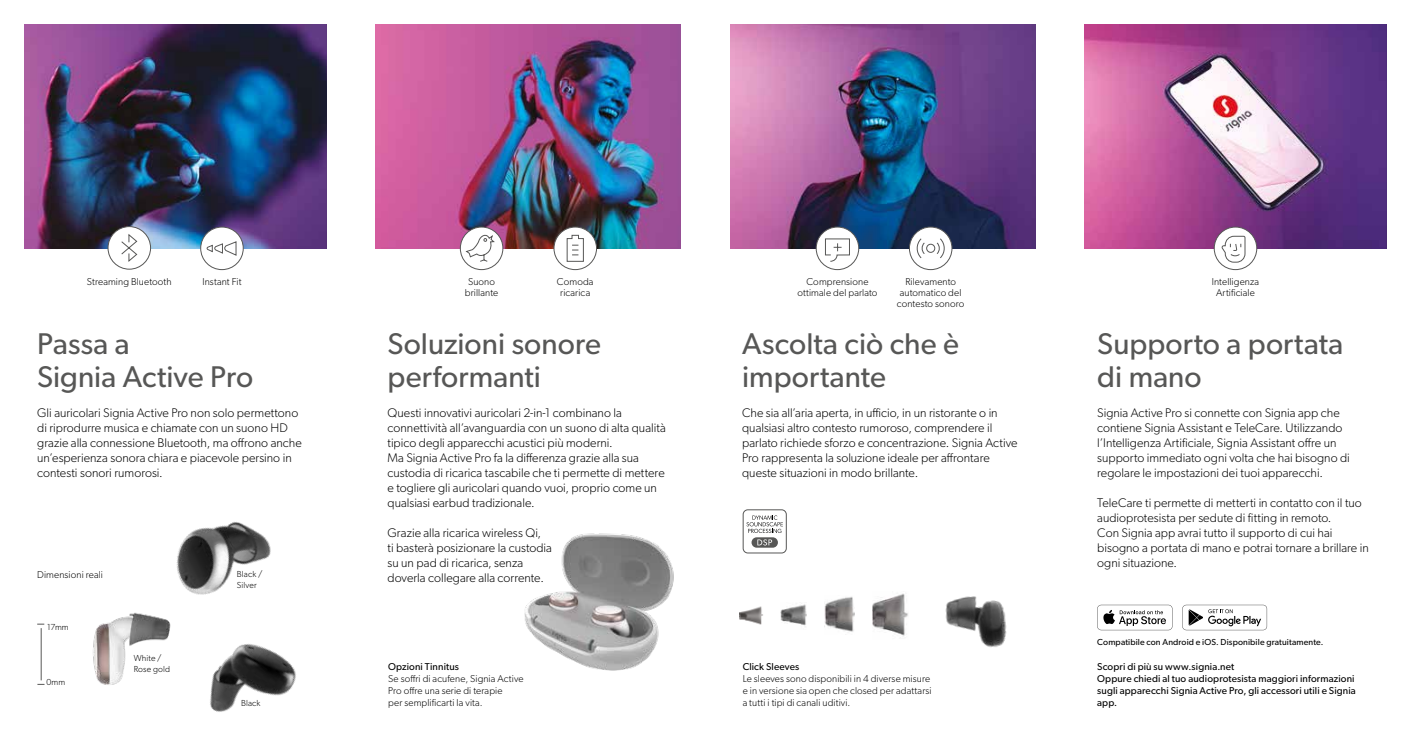
<style>
.page{position:relative;width:1411px;height:745px;background:#fff}
.page>*{position:absolute;margin:0;border:0;box-sizing:border-box;transform-origin:0 0}
.t1{font:30px/33px "Gibson";letter-spacing:.005em;color:#575756}
.t2{font:300 12.5px/15px "Gibson";color:#000}
.t3{font:300 10px/11.2px "Gibson";letter-spacing:.01em;color:#000;text-align:center}
.t4{font:10px/12px "Gibson";letter-spacing:.01em;color:#000}
.t5{font:8.75px "Gibson";letter-spacing:.015em;color:#000}
.t6{font:300 8.75px/10.5px "Gibson";letter-spacing:.015em;color:#000}
</style>
<div class="page">
<img style="left:730px;top:25px;width:305px;height:223px">
<img style="left:376px;top:25px;width:304px;height:223px">
<img style="left:25px;top:25px;width:301px;height:223px">
<img style="left:1084px;top:25px;width:301px;height:223px">
<img style="left:524px;top:533px;width:150px;height:138px">
<img style="left:93px;top:612px;width:61px;height:73px">
<img style="left:154px;top:634px;width:142px;height:78px">
<img style="left:142px;top:522px;width:129px;height:112px">
<img style="left:872px;top:593px;width:36px;height:45px">
<img style="left:824px;top:596px;width:30px;height:36px">
<img style="left:780px;top:604px;width:27px;height:22px">
<img style="left:739px;top:606px;width:24px;height:19px">
<img style="left:945px;top:596px;width:62px;height:52px">
<hr style="left:41px;top:627px;width:1px;height:53px;background:#575756">
<div style="left:816px;top:227px;width:42px;height:42px;background:#fff;border-radius:50%"></div>
<div style="left:815px;top:226px;width:44px;height:44px;border:1px solid #575756;border-radius:50%"></div>
<svg style="left:825px;top:238px;width:25px;height:24px"></svg>
<div style="left:909px;top:227px;width:42px;height:42px;background:#fff;border-radius:50%"></div>
<div style="left:909px;top:226px;width:43px;height:44px;border:1px solid #575756;border-radius:50%"></div>
<svg style="left:916px;top:238px;width:29px;height:20px"></svg>
<div style="left:554px;top:227px;width:42px;height:42px;background:#fff;border-radius:50%"></div>
<div style="left:553px;top:226px;width:44px;height:44px;border:1px solid #575756;border-radius:50%"></div>
<div style="left:460px;top:227px;width:43px;height:42px;background:#fff;border-radius:50%"></div>
<div style="left:460px;top:226px;width:43px;height:44px;border:1px solid #575756;border-radius:50%"></div>
<svg style="left:466px;top:234px;width:29px;height:28px"></svg>
<svg style="left:566px;top:234px;width:18px;height:28px"></svg>
<div style="left:201px;top:227px;width:42px;height:42px;background:#fff;border-radius:50%"></div>
<div style="left:200px;top:226px;width:43px;height:44px;border:1px solid #575756;border-radius:50%"></div>
<svg style="left:206px;top:241px;width:31px;height:15px"></svg>
<div style="left:108px;top:226px;width:42px;height:43px;background:#fff;border-radius:50%"></div>
<div style="left:108px;top:226px;width:43px;height:43px;border:1px solid #575756;border-radius:50%"></div>
<svg style="left:121px;top:234px;width:17px;height:28px"></svg>
<div style="left:1214px;top:227px;width:42px;height:42px;background:#fff;border-radius:50%"></div>
<div style="left:1213px;top:226px;width:43px;height:44px;border:1px solid #575756;border-radius:50%"></div>
<svg style="left:1221px;top:235px;width:24px;height:27px"></svg>
<div style="left:742px;top:509px;width:44px;height:44px;border:1px solid #575756;border-radius:5px"></div>
<svg style="left:746px;top:515px;width:37px;height:17px"></svg>
<svg style="left:751px;top:537px;width:27px;height:10px"></svg>
<svg style="left:757px;top:539px;width:15px;height:6px"></svg>
<svg style="left:1097px;top:604px;width:75px;height:25px"></svg>
<svg style="left:1182px;top:604px;width:84px;height:25px"></svg>
<p class="t3" style="left:87px;top:275px;width:86px">Streaming Bluetooth</p>
<p class="t3" style="left:202px;top:275px;width:41px">Instant Fit</p>
<h1 class="t1" style="left:37px;top:326px;width:217px">Passa a<br>Signia Active Pro</h1>
<p class="t2" style="left:37px;top:405px;width:266px">Gli auricolari Signia Active Pro non solo permettono di riprodurre musica e chiamate con un suono HD grazie alla connessione Bluetooth, ma offrono anche un’esperienza sonora chiara e piacevole persino in contesti sonori rumorosi.</p>
<p class="t3" style="left:37px;top:568px;width:67px">Dimensioni reali</p>
<p class="t6" style="left:47px;top:621px;width:23px">17mm</p>
<p class="t6" style="left:46px;top:675px;width:20px">0mm</p>
<p class="t6" style="left:134px;top:652px;width:38px">White /<br>Rose gold</p>
<p class="t6" style="left:237px;top:568px;width:27px">Black /<br>Silver</p>
<p class="t6" style="left:241px;top:697px;width:21px">Black</p>
<p class="t3" style="left:465px;top:275px;width:35px">Suono brillante</p>
<p class="t3" style="left:557px;top:275px;width:38px">Comoda ricarica</p>
<p class="t3" style="left:797px;top:275px;width:81px">Comprensione ottimale del parlato</p>
<p class="t3" style="left:897px;top:275px;width:69px">Rilevamento automatico del contesto sonoro</p>
<p class="t3" style="left:1211px;top:275px;width:49px">Intelligenza<br>Artificiale</p>
<h1 class="t1" style="left:387px;top:326px;width:215px">Soluzioni sonore performanti</h1>
<p class="t2" style="left:387px;top:405px;width:280px">Questi innovativi auricolari 2-in-1 combinano la connettività all’avanguardia con un suono di alta qualità tipico degli apparecchi acustici più moderni.<br>Ma Signia Active Pro fa la differenza grazie alla sua custodia di ricarica tascabile che ti permette di mettere e togliere gli auricolari quando vuoi, proprio come un qualsiasi earbud tradizionale.</p>
<p class="t2" style="left:387px;top:525px;width:166px">Grazie alla ricarica wireless Qi,<br>ti basterà posizionare la custodia su un pad di ricarica, senza doverla collegare alla corrente.</p>
<h1 class="t1" style="left:742px;top:326px;width:218px">Ascolta ciò che è importante</h1>
<p class="t2" style="left:742px;top:405px;width:277px">Che sia all’aria aperta, in ufficio, in un ristorante o in qualsiasi altro contesto rumoroso, comprendere il parlato richiede sforzo e concentrazione. Signia Active Pro rappresenta la soluzione ideale per affrontare queste situazioni in modo brillante.</p>
<h1 class="t1" style="left:1097px;top:326px;width:247px">Supporto a portata di mano</h1>
<p class="t2" style="left:1097px;top:405px;width:254px">Signia Active Pro si connette con Signia app che contiene Signia Assistant e TeleCare. Utilizzando l’Intelligenza Artificiale, Signia Assistant offre un supporto immediato ogni volta che hai bisogno di regolare le impostazioni dei tuoi apparecchi.</p>
<p class="t2" style="left:1097px;top:495px;width:273px">TeleCare ti permette di metterti in contatto con il tuo audioprotesista per sedute di fitting in remoto.<br>Con Signia app avrai tutto il supporto di cui hai bisogno a portata di mano e potrai tornare a brillare in ogni situazione.</p>
<p class="t4" style="left:388px;top:659px;width:72px">Opzioni Tinnitus</p>
<p class="t3" style="left:388px;top:671px;width:137px;line-height:12px;text-align:left">Se soffri di acufene, Signia Active<br>Pro offre una serie di terapie<br>per semplificarti la vita.</p>
<p class="t4" style="left:742px;top:659px;width:58px">Click Sleeves</p>
<p class="t3" style="left:742px;top:671px;width:190px;line-height:12px;text-align:left">Le sleeves sono disponibili in 4 diverse misure e in versione sia open che closed per adattarsi a tutti i tipi di canali uditivi.</p>
<p class="t5" style="left:1097px;top:636px;width:228px">Compatibile con Android e iOS. Disponibile gratuitamente.</p>
<p class="t4" style="left:1097px;top:659px;width:260px">Scopri di più su www.signia.net<br>Oppure chiedi al tuo audioprotesista maggiori informazioni sugli apparecchi Signia Active Pro, gli accessori utili e Signia app.</p>
</div>
